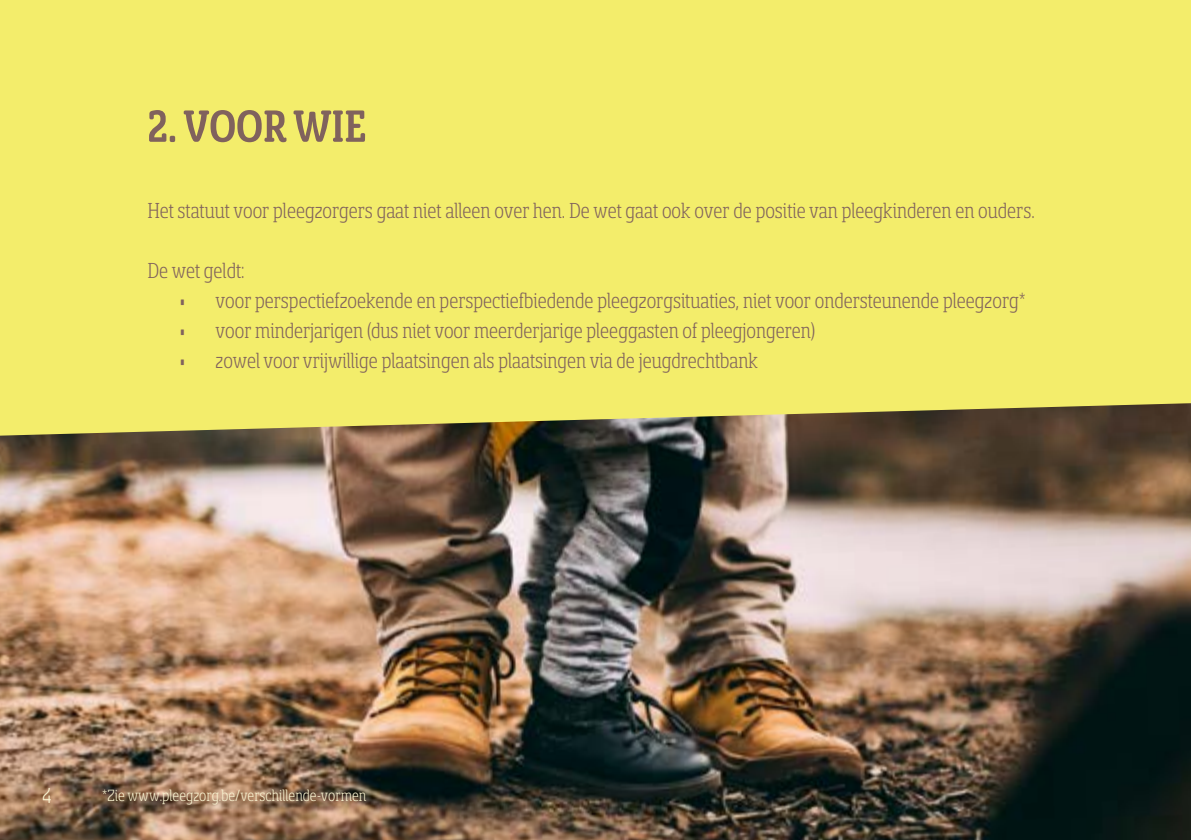
<style>
.page{position:relative;width:1191px;height:840px;background:#fff}
.page>*{position:absolute;margin:0;border:0;box-sizing:border-box;transform-origin:0 0}
.t1{font:50px "Sancoale Sl Sf Con Med";color:#80625d}
.t2{font:24px "Sancoale Sl Sf Con Lig";color:#80625d}
.t3{font:24px "Sancoale Sl Sf Con Lig";color:#f9f3d0}
.t4{font:18px "Sancoale Sl Sf Con Lig";color:#f9f3d0}
</style>
<div class="page">
<div style="left:0;top:0;width:1191px;height:839px;background:#f3ed6b"></div>
<img style="left:0;top:403px;width:1191px;height:436px">
<h1 class="t1" style="left:147px;top:101px;width:220px">2. VOOR WIE</h1>
<p class="t2" style="left:147px;top:198px;width:888px">Het statuut voor pleegzorgers gaat niet alleen over hen. De wet gaat ook over de positie van pleegkinderen en ouders.</p>
<p class="t2" style="left:147px;top:258px;width:98px">De wet geldt:</p>
<p class="t2" style="left:179px;top:288px;width:848px">• voor perspectiefzoekende en perspectiefbiedende pleegzorgsituaties, niet voor ondersteunende pleegzorg*</p>
<p class="t2" style="left:179px;top:318px;width:637px">• voor minderjarigen (dus niet voor meerderjarige pleeggasten of pleegjongeren)</p>
<p class="t2" style="left:179px;top:348px;width:580px">• zowel voor vrijwillige plaatsingen als plaatsingen via de jeugdrechtbank</p>
<p class="t3" style="left:43px;top:783px;width:10px">4</p>
<p class="t4" style="left:102px;top:786px;width:266px">*Zie www.pleegzorg.be/verschillende-vormen</p>
</div>
